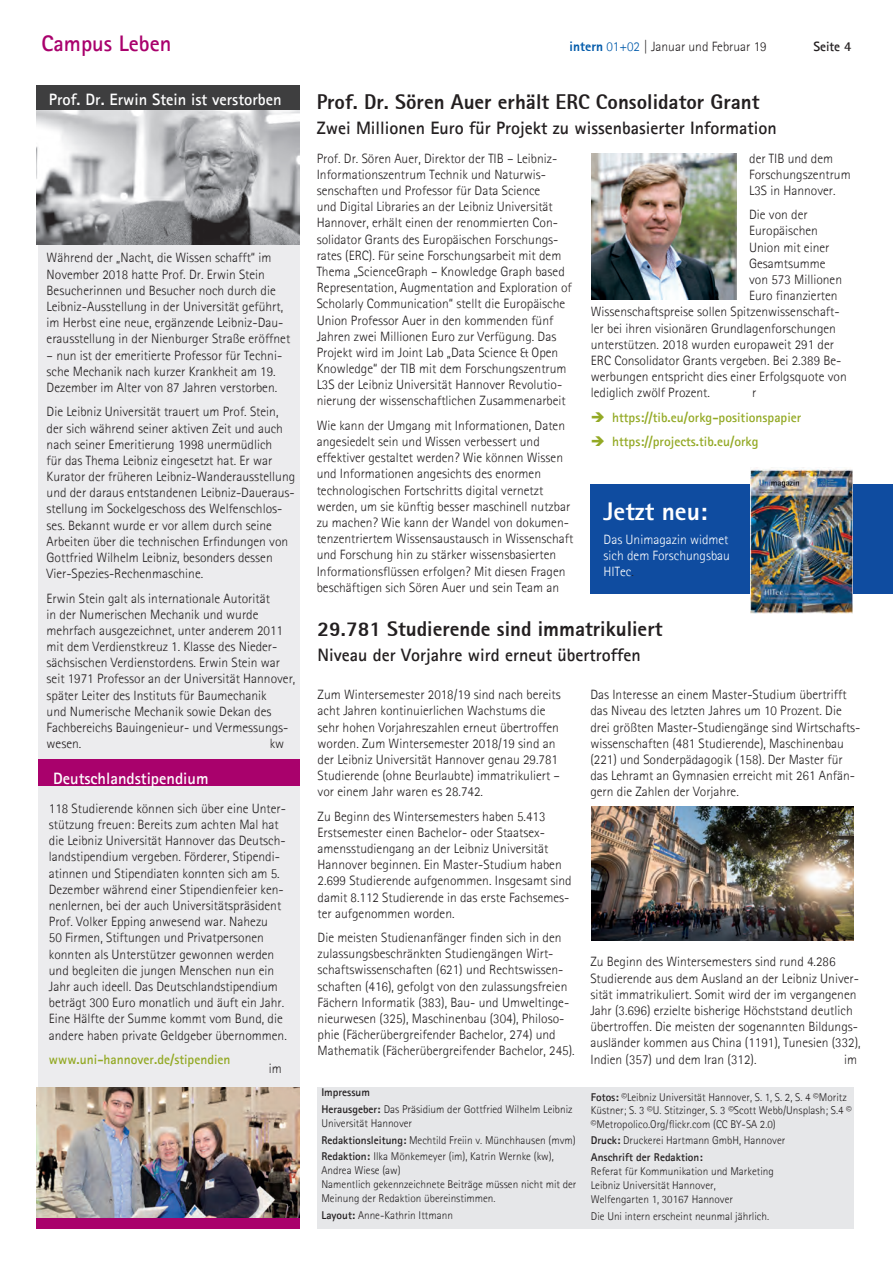
<style>
.page{position:relative;width:893px;height:1263px;background:#fff}
.page>*{position:absolute;margin:0;border:0;box-sizing:border-box;transform-origin:0 0}
.t1{font:800 25.5px "Rotis Sans Serif Std";color:#fff}
.t2{font:700 22.5px "Agfa Rotis Sans Serif";color:#a9016c}
.t3{font:800 21px "Agfa Rotis Sans Serif";color:#231f20}
.t4{font:700 18px "Agfa Rotis Sans Serif";color:#231f20}
.t5{font:700 16.5px "Agfa Rotis Sans Serif";color:#fff}
.t6{font:300 13.5px/16.2px "Agfa Rotis Sans Serif";color:#231f20}
.t7{font:700 13.5px/24.3px "Agfa Rotis Sans Serif";color:#93a924}
.t8{font:300 13.5px/16.2px "Agfa Rotis Sans Serif";color:#fff;text-align:justify}
.t9{font:700 13.5px "Agfa Rotis Sans Serif";color:#231f20}
.t10{font:300 11.25px/16.6px "Agfa Rotis Sans Serif";color:#231f20}
.s1{font-weight:800;color:#015aaa}
.s2{color:#015aaa}
.s3{color:#231f20}
.s4{font-weight:700}
</style>
<div class="page">
<div style="left:590px;top:485px;width:303px;height:109px;background:#0f4ca0"></div>
<div style="left:38px;top:111px;width:262px;height:1115px;background:#ececee"></div>
<div style="left:318px;top:1087px;width:536px;height:142px;background:#e6e7e9"></div>
<div style="left:38px;top:760px;width:261px;height:26px;background:#a9016c"></div>
<div style="left:36px;top:85px;width:264px;height:25px;background:#3e3e3f"></div>
<img style="left:592px;top:153px;width:144px;height:147px">
<img style="left:36px;top:1087px;width:264px;height:131px">
<img style="left:592px;top:806px;width:262px;height:135px">
<img style="left:36px;top:110px;width:264px;height:135px">
<div style="left:36px;top:1218px;width:264px;height:11px;background:#a9016c"></div>
<img style="left:750px;top:468px;width:103px;height:145px">
<h2 class="t2" style="left:41px;top:29px;width:131px">Campus Leben</h2>
<p class="t5" style="left:49px;top:89px;width:234px">Prof. Dr. Erwin Stein ist verstorben</p>
<p class="t6" style="left:47px;top:250px;width:245px">Während der „Nacht, die Wissen schafft“ im November 2018 hatte Prof. Dr. Erwin Stein Besucherinnen und Besucher noch durch die Leibniz-Ausstellung in der Universität geführt, im Herbst eine neue, ergänzende Leibniz-Dau&shy;erausstellung in der Nienburger Straße eröffnet</p>
<p class="t6" style="left:47px;top:347px;width:237px">– nun ist der emeritierte Professor für Techni&shy;sche Mechanik nach kurzer Krankheit am 19.<br>Dezember im Alter von 87 Jahren verstorben.</p>
<p class="t6" style="left:47px;top:404px;width:250px">Die Leibniz Universität trauert um Prof. Stein, der sich während seiner aktiven Zeit und auch nach seiner Emeritierung 1998 unermüdlich<br>für das Thema Leibniz eingesetzt hat. Er war Kurator der früheren Leibniz-Wanderausstellung und der daraus entstandenen Leibniz-Daueraus&shy;stellung im Sockelgeschoss des Welfenschlos&shy;ses. Bekannt wurde er vor allem durch seine Arbeiten über die technischen Erfindungen von Gottfried Wilhelm Leibniz, besonders dessen Vier-Spezies-Rechenmaschine.</p>
<p class="t6" style="left:47px;top:590px;width:250px">Erwin Stein galt als internationale Autorität<br>in der Numerischen Mechanik und wurde mehrfach ausgezeichnet, unter anderem 2011 mit dem Verdienstkreuz 1. Klasse des Nieder&shy;sächsischen Verdienstordens. Erwin Stein war seit 1971 Professor an der Universität Hannover, später Leiter des Instituts für Baumechanik<br>und Numerische Mechanik sowie Dekan des Fachbereichs Bauingenieur- und Vermessungs&shy;wesen.</p>
<p class="t6" style="left:270px;top:736px;width:16px">kw</p>
<p class="t5" style="left:53px;top:768px;width:157px">Deutschlandstipendium</p>
<p class="t6" style="left:49px;top:800px;width:239px">118 Studierende können sich über eine Unter&shy;stützung freuen: Bereits zum achten Mal hat die Leibniz Universität Hannover das Deutsch&shy;landstipendium vergeben. Förderer, Stipendi&shy;atinnen und Stipendiaten konnten sich am 5.<br>Dezember während einer Stipendienfeier ken&shy;nenlernen, bei der auch Universitätspräsident Prof. Volker Epping anwesend war. Nahezu<br>50 Firmen, Stiftungen und Privatpersonen konnten als Unterstützer gewonnen werden und begleiten die jungen Menschen nun ein Jahr auch ideell. Das Deutschlandstipendium beträgt 300 Euro monatlich und äuft ein Jahr.<br>Eine Hälfte der Summe kommt vom Bund, die andere haben private Geldgeber übernommen.</p>
<p class="t7" style="left:49px;top:1047px;width:183px">www.uni-hannover.de/stipendien</p>
<p class="t6" style="left:269px;top:1060px;width:14px">im</p>
<p class="t6" style="left:570px;top:38px;width:199px"><span class="s1">intern</span> <span class="s2">01+02</span> | Januar und Februar 19</p>
<p class="t9" style="left:813px;top:38px;width:40px">Seite 4</p>
<h3 class="t3" style="left:317px;top:89px;width:444px">Prof. Dr. Sören Auer erhält ERC Consolidator Grant</h3>
<h3 class="t4" style="left:317px;top:117px;width:462px">Zwei Millionen Euro für Projekt zu wissenbasierter Information</h3>
<p class="t6" style="left:317px;top:150px;width:257px">Prof. Dr. Sören Auer, Direktor der TIB – Leibniz-Informationszentrum Technik und Naturwis&shy;senschaften und Professor für Data Science<br>und Digital Libraries an der Leibniz Universität Hannover, erhält einen der renommierten Con&shy;solidator Grants des Europäischen Forschungs&shy;rates (ERC). Für seine Forschungsarbeit mit dem Thema „ScienceGraph – Knowledge Graph based Representation, Augmentation and Exploration of Scholarly Communication“ stellt die Europäische Union Professor Auer in den kommenden fünf Jahren zwei Millionen Euro zur Verfügung. Das Projekt wird im Joint Lab „Data Science &amp; Open Knowledge“ der TIB mit dem Forschungszentrum L3S der Leibniz Universität Hannover Revolutio&shy;nierung der wissenschaftlichen Zusammenarbeit</p>
<p class="t6" style="left:317px;top:417px;width:258px">Wie kann der Umgang mit Informationen, Daten angesiedelt sein und Wissen verbessert und effektiver gestaltet werden? Wie können Wissen und Informationen angesichts des enormen technologischen Fortschritts digital vernetzt werden, um sie künftig besser maschinell nutzbar zu machen? Wie kann der Wandel von dokumen&shy;tenzentriertem Wissensaustausch in Wissenschaft und Forschung hin zu stärker wissensbasierten Informationsflüssen erfolgen? Mit diesen Fragen beschäftigen sich Sören Auer und sein Team an</p>
<p class="t6" style="left:749px;top:150px;width:103px">der TIB und dem<br>Forschungszentrum<br>L3S in Hannover.</p>
<p class="t6" style="left:749px;top:207px;width:60px">Die von der</p>
<p class="t6" style="left:749px;top:223px;width:70px">Europäischen</p>
<p class="t6" style="left:749px;top:239px;width:82px">Union mit einer</p>
<p class="t6" style="left:749px;top:255px;width:78px">Gesamtsumme</p>
<p class="t6" style="left:749px;top:271px;width:94px">von 573 Millionen</p>
<p class="t6" style="left:749px;top:288px;width:90px">Euro finanzierten</p>
<p class="t6" style="left:591px;top:304px;width:250px">Wissenschaftspreise sollen Spitzenwissenschaft-</p>
<p class="t6" style="left:591px;top:320px;width:247px">ler bei ihren visionären Grundlagenforschungen</p>
<p class="t6" style="left:591px;top:336px;width:245px">unterstützen. 2018 wurden europaweit 291 der</p>
<p class="t6" style="left:591px;top:352px;width:252px">ERC Consolidator Grants vergeben. Bei 2.389 Be-</p>
<p class="t6" style="left:591px;top:368px;width:257px">werbungen entspricht dies einer Erfolgsquote von</p>
<p class="t6" style="left:591px;top:385px;width:121px">lediglich zwölf Prozent.</p>
<p class="t6" style="left:752px;top:385px;width:6px">r</p>
<p class="t7" style="left:612px;top:405px;width:191px">https://tib.eu/orkg-positionspapier https://projects.tib.eu/orkg</p>
<h1 class="t1" style="left:604px;top:496px;width:105px">Jetzt neu:</h1>
<p class="t8" style="left:604px;top:531px;width:128px">Das Unimagazin widmet sich dem Forschungsbau HITec<span class="s3">.</span></p>
<h3 class="t3" style="left:318px;top:616px;width:346px">29.781 Studierende sind immatrikuliert</h3>
<h3 class="t4" style="left:318px;top:644px;width:325px">Niveau der Vorjahre wird erneut übertroffen</h3>
<p class="t6" style="left:590px;top:686px;width:272px">Das Interesse an einem Master-Studium übertrifft das Niveau des letzten Jahres um 10 Prozent. Die drei größten Master-Studiengänge sind Wirtschafts&shy;wissenschaften (481 Studierende), Maschinenbau (221) und Sonderpädagogik (158). Der Master für das Lehramt an Gymnasien erreicht mit 261 Anfän&shy;gern die Zahlen der Vorjahre.</p>
<p class="t6" style="left:318px;top:686px;width:245px">Zum Wintersemester 2018/19 sind nach bereits acht Jahren kontinuierlichen Wachstums die sehr hohen Vorjahreszahlen erneut übertroffen worden. Zum Wintersemester 2018/19 sind an der Leibniz Universität Hannover genau 29.781<br>Studierende (ohne Beurlaubte) immatrikuliert – vor einem Jahr waren es 28.742.</p>
<p class="t6" style="left:318px;top:808px;width:256px">Zu Beginn des Wintersemesters haben 5.413<br>Erstsemester einen Bachelor- oder Staatsex&shy;amensstudiengang an der Leibniz Universität Hannover beginnen. Ein Master-Studium haben 2.699 Studierende aufgenommen. Insgesamt sind damit 8.112 Studierende in das erste Fachsemes&shy;ter aufgenommen worden.</p>
<p class="t6" style="left:318px;top:929px;width:259px">Die meisten Studienanfänger finden sich in den zulassungsbeschränkten Studiengängen Wirt&shy;schaftswissenschaften (621) und Rechtswissen&shy;schaften (416), gefolgt von den zulassungsfreien Fächern Informatik (383), Bau- und Umweltinge&shy;nieurwesen (325), Maschinenbau (304), Philoso&shy;phie (Fächerübergreifender Bachelor, 274) und Mathematik (Fächerübergreifender Bachelor, 245).</p>
<p class="t6" style="left:590px;top:954px;width:272px">Zu Beginn des Wintersemesters sind rund 4.286<br>Studierende aus dem Ausland an der Leibniz Univer&shy;sität immatrikuliert. Somit wird der im vergangenen Jahr (3.696) erzielte bisherige Höchststand deutlich übertroffen. Die meisten der sogenannten Bildungs&shy;ausländer kommen aus China (1191), Tunesien (332), Indien (357) und dem Iran (312).</p>
<p class="t6" style="left:844px;top:1051px;width:14px">im</p>
<p class="t10" style="left:321px;top:1084px;width:253px"><span class="s4">Impressum<br>Herausgeber:</span> Das Präsidium der Gottfried Wilhelm Leibniz</p>
<p class="t10" style="left:321px;top:1115px;width:256px">Universität Hannover<br><span class="s4">Redaktionsleitung:</span> Mechtild Freiin v. Münchhausen (mvm)<br><span class="s4">Redaktion:</span> Ilka Mönkemeyer (im), Katrin Wernke (kw),</p>
<p class="t10" style="left:321px;top:1163px;width:257px;line-height:14.1px">Andrea Wiese (aw)<br>Namentlich gekennzeichnete Beiträge müssen nicht mit der<br>Meinung der Redaktion übereinstimmen.</p>
<p class="t10" style="left:321px;top:1207px;width:133px"><span class="s4">Layout:</span> Anne-Kathrin Ittmann</p>
<p class="t10" style="left:591px;top:1090px;width:262px;line-height:13.5px"><span class="s4">Fotos:</span> ©Leibniz Universität Hannover, S. 1, S. 2, S. 4 ©Moritz<br>Küstner; S. 3 ©U. Stitzinger, S. 3 ©Scott Webb/Unsplash; S.4 © ©Metropolico.Org/flickr.com (CC BY-SA 2.0)</p>
<p class="t10" style="left:591px;top:1132px;width:196px"><span class="s4">Druck:</span> Druckerei Hartmann GmbH, Hannover<br><span class="s4">Anschrift der Redaktion:</span></p>
<p class="t10" style="left:591px;top:1164px;width:185px;line-height:14.1px">Referat für Kommunikation und Marketing<br>Leibniz Universität Hannover,<br>Welfengarten 1, 30167 Hannover</p>
<p class="t10" style="left:591px;top:1208px;width:180px">Die Uni intern erscheint neunmal jährlich.</p>
</div>
